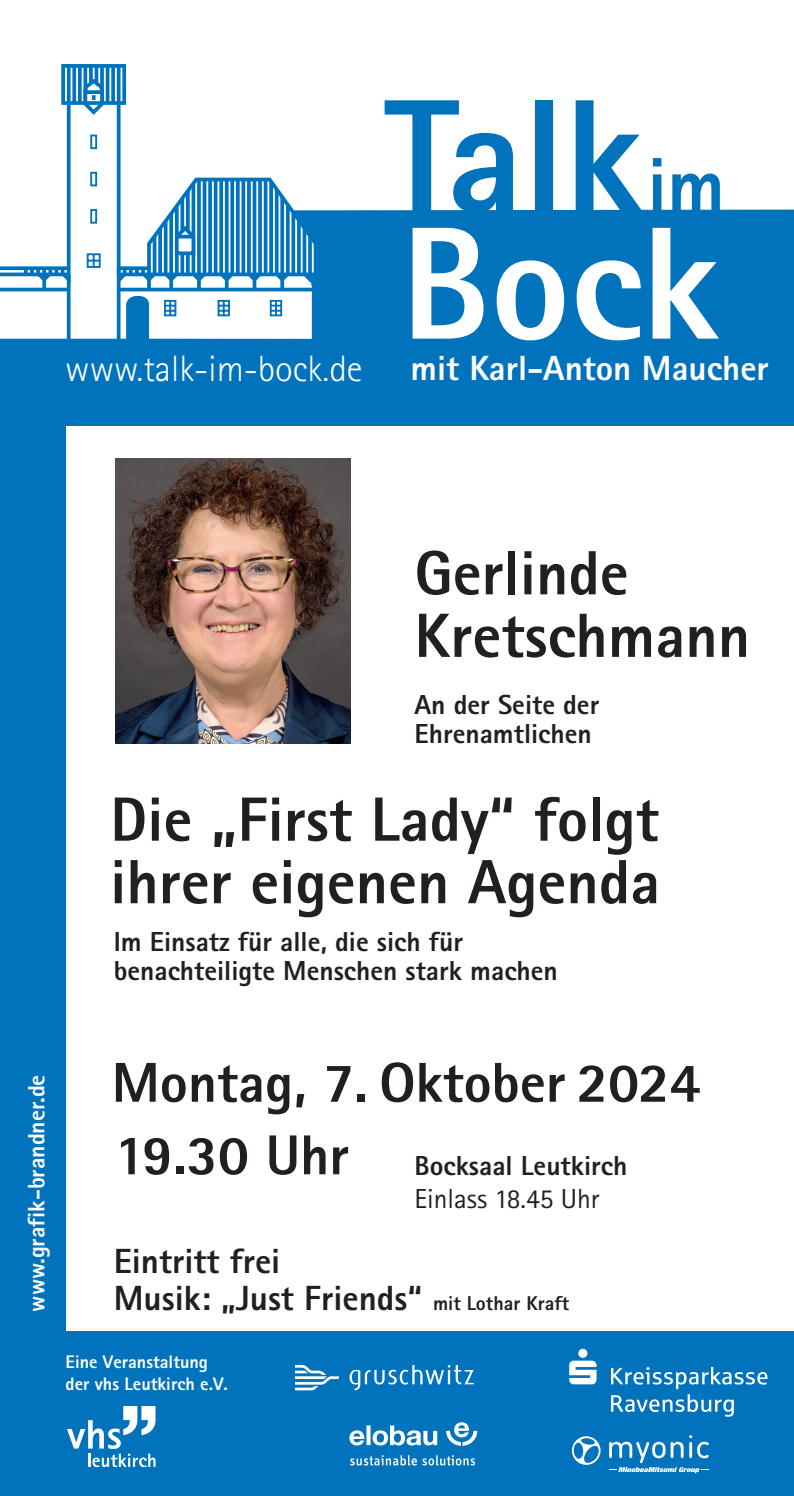
<style>
.page{position:relative;width:794px;height:1496px;background:#fff}
.page>*{position:absolute;margin:0;border:0;box-sizing:border-box;transform-origin:0 0}
.t1{font:800 160.5px "Rotis Sans Serif";color:#0073bc}
.t2{font:800 160.5px "Rotis Sans Serif";color:#fff}
.t3{font:800 76.25px "Rotis Sans Serif";color:#0073bc}
.t4{font:800 62.5px/62.5px "Rotis Sans Serif";color:#231f20}
.t5{font:800 56.25px/72.5px "Rotis Sans Serif";color:#231f20}
.t6{font:300 36.62px "Rotis Sans Serif";color:#fff}
.t7{font:800 35px/36.2px "Rotis Sans Serif";color:#231f20}
.t8{font:800 35px "Rotis Sans Serif";color:#fff}
.t9{font:800 27.5px/28.8px "Rotis Sans Serif";color:#231f20}
.t10{font:27.5px "Rotis Sans Serif";color:#231f20}
.t11{font:800 23.75px "Rotis Sans Serif";color:#fff}
.t12{font:800 18.12px/22.5px "Rotis Sans Serif";color:#fff}
.s1{font-size:20px}
</style>
<div class="page">
<div style="left:319px;top:209px;width:475px;height:87px;background:#0073bc"></div>
<svg style="left:67px;top:69px;width:4px;height:31px"></svg>
<svg style="left:72px;top:69px;width:4px;height:31px"></svg>
<hr style="left:78px;top:66px;width:4px;height:37px;background:#0073bc">
<svg style="left:83px;top:69px;width:4px;height:7px"></svg>
<svg style="left:89px;top:69px;width:4px;height:7px"></svg>
<hr style="left:95px;top:66px;width:3px;height:37px;background:#0073bc">
<svg style="left:100px;top:69px;width:4px;height:7px"></svg>
<hr style="left:106px;top:66px;width:3px;height:37px;background:#0073bc">
<svg style="left:111px;top:69px;width:4px;height:31px"></svg>
<hr style="left:117px;top:66px;width:3px;height:37px;background:#0073bc">
<div style="left:61px;top:64px;width:65px;height:41px;border:4px solid #0073bc"></div>
<hr style="left:117px;top:103px;width:3px;height:238px;background:#0073bc">
<svg style="left:67px;top:105px;width:4px;height:191px"></svg>
<div style="left:0;top:296px;width:794px;height:1199px;background:#0073bc"></div>
<div style="left:67px;top:426px;width:727px;height:904px;background:#fff"></div>
<hr style="left:0;top:288px;width:69px;height:3px;background:#0073bc">
<svg style="left:0;top:266px;width:69px;height:4px"></svg>
<svg style="left:0;top:272px;width:24px;height:4px"></svg>
<svg style="left:24px;top:269px;width:47px;height:19px"></svg>
<svg style="left:80px;top:76px;width:28px;height:39px"></svg>
<svg style="left:86px;top:134px;width:233px;height:208px"></svg>
<svg style="left:611px;top:1394px;width:123px;height:22px;background:#4096cc"></svg>
<svg style="left:611px;top:1366px;width:156px;height:22px;background:#3e95cc"></svg>
<svg style="left:569px;top:1348px;width:27px;height:36px"></svg>
<svg style="left:572px;top:1436px;width:28px;height:28px"></svg>
<svg style="left:609px;top:1434px;width:100px;height:38px;background:#3992ca"></svg>
<svg style="left:295px;top:1364px;width:44px;height:26px"></svg>
<svg style="left:349px;top:1364px;width:125px;height:26px;background:#308dc8"></svg>
<svg style="left:67px;top:1405px;width:89px;height:61px"></svg>
<svg style="left:350px;top:1455px;width:125px;height:10px"></svg>
<svg style="left:446px;top:1422px;width:31px;height:23px"></svg>
<svg style="left:349px;top:1425px;width:88px;height:20px"></svg>
<img style="left:116px;top:459px;width:235px;height:284px">
<h3 class="t6" style="left:65px;top:356px;width:299px">www.talk-im-bock.de</h3>
<h1 class="t1" style="left:384px;top:100px;width:259px">Talk</h1>
<h1 class="t2" style="left:401px;top:228px;width:319px">Bock</h1>
<h2 class="t3" style="left:647px;top:158px;width:79px">im</h2>
<p class="t8" style="left:410px;top:356px;width:360px">mit Karl-Anton Maucher</p>
<h3 class="t4" style="left:414px;top:548px;width:337px">Gerlinde<br>Kretschmann</h3>
<p class="t9" style="left:414px;top:693px;width:186px">An der Seite der<br>Ehrenamtlichen</p>
<h3 class="t4" style="left:110px;top:794px;width:551px">Die „First Lady“ folgt ihrer eigenen Agenda</h3>
<p class="t9" style="left:114px;top:929px;width:445px">Im Einsatz für alle, die sich für benachteiligte Menschen stark machen</p>
<p class="t11" style="left:28px;top:1311px;width:238px;rotate:-90deg">www.grafik-brandner.de</p>
<h3 class="t5" style="left:112px;top:1052px;width:590px">Montag, 7. Oktober 2024<br>19.30 Uhr</h3>
<p class="t9" style="left:414px;top:1153px;width:214px">Bocksaal Leutkirch</p>
<p class="t10" style="left:414px;top:1188px;width:187px">Einlass 18.45 Uhr</p>
<p class="t7" style="left:114px;top:1246px;width:457px">Eintritt frei<br>Musik: „Just Friends“ <span class="s1">mit Lothar Kraft</span></p>
<p class="t12" style="left:66px;top:1351px;width:164px">Eine Veranstaltung der vhs Leutkirch e.V.</p>
</div>
